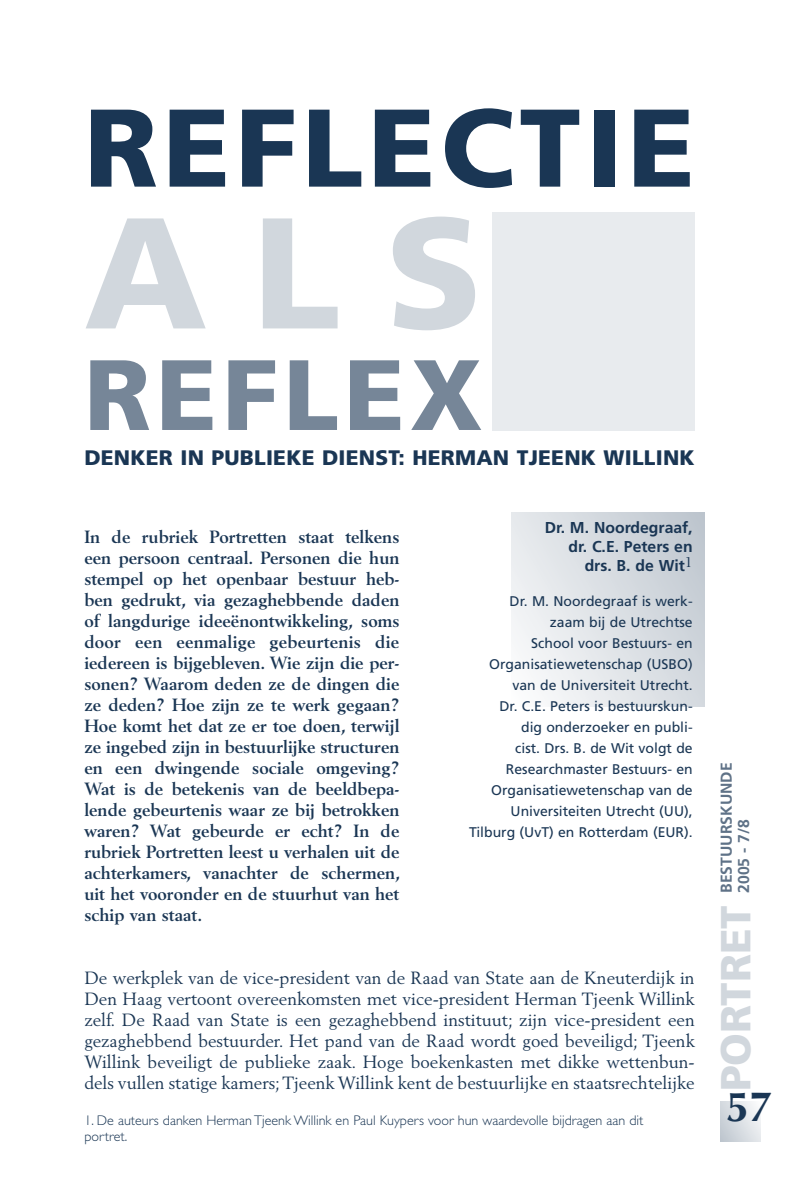
<style>
.page{position:relative;width:794px;height:1191px;background:#fff}
.page>*{position:absolute;margin:0;border:0;box-sizing:border-box;transform-origin:0 0}
.Kop{font:900 157.5px "Frutiger";color:#d1d7dd}
.Kop-2{font:900 110.25px "Frutiger";letter-spacing:.045em;color:#1a3654}
.Kop-3{font:900 99.75px "Frutiger";letter-spacing:.055em;color:#768698}
.Normaal{font:900 42px "Frutiger";color:#d1d7dd}
.Normaal-2{font:700 42px "Optima";color:#1a3654}
.Kop-4{font:900 21px "Frutiger";letter-spacing:.01em;color:#1a3654}
.Inleiding{font:700 17.5px/21px "Berling";color:#1a3654;text-align:justify}
.Standaard{font:17.5px/21px "Berling";color:#1a3654;text-align:justify}
.Auteur-kop{font:700 15.75px/18.9px "Frutiger";color:#1a3654;text-align:right}
.Normaal-3{font:700 15.75px "Frutiger";color:#5f7287}
.auteur-functie{font:14px/21px "Frutiger";color:#1a3654;text-align:right}
.t1{font:300 14px/16.8px "Gill Sans";color:#1a3654}
</style>
<div class="page">
<div style="left:720px;top:1101px;width:40px;height:40px;background:linear-gradient(to right,#c7ced6,#eff1f3)"></div>
<div style="left:511px;top:513px;width:193px;height:193px;background:linear-gradient(to right,#f2f4f6,#c8cfd6)"></div>
<div style="left:492px;top:212px;width:202px;height:219px;background:#e8ebee"></div>
<p class="Kop-2" style="left:84px;top:81px;width:612px">REFLECTIE</p>
<p class="Kop" style="left:84px;top:178px;width:399px">ALS</p>
<p class="Kop-3" style="left:84px;top:335px;width:399px">REFLEX</p>
<p class="Kop-4" style="left:84px;top:445px;width:612px">DENKER IN PUBLIEKE DIENST: HERMAN TJEENK WILLINK</p>
<p class="Inleiding" style="left:84px;top:526px;width:317px">In de rubriek Portretten staat telkens een persoon centraal. Personen die hun stempel op het openbaar bestuur heb&shy;ben gedrukt, via gezaghebbende daden of langdurige ideeënontwikkeling, soms door een eenmalige gebeurtenis die iedereen is bijgebleven. Wie zijn die per&shy;sonen? Waarom deden ze de dingen die ze deden? Hoe zijn ze te werk gegaan?<br>Hoe komt het dat ze er toe doen, terwijl ze ingebed zijn in bestuurlijke structuren en een dwingende sociale omgeving?<br>Wat is de betekenis van de beeldbepa&shy;lende gebeurtenis waar ze bij betrokken waren? Wat gebeurde er echt? In de rubriek Portretten leest u verhalen uit de achterkamers, vanachter de schermen, uit het vooronder en de stuurhut van het schip van staat.</p>
<p class="Auteur-kop" style="left:545px;top:518px;width:149px">Dr. M. Noordegraaf, dr. C.E. Peters en drs. B. de Wit<sup>1</sup></p>
<p class="auteur-functie" style="left:469px;top:590px;width:225px">Dr. M. Noordegraaf is werk-<br>zaam bij de Utrechtse<br>School voor Bestuurs- en<br>Organisatiewetenschap (USBO) van de Universiteit Utrecht.<br>Dr. C.E. Peters is bestuurskun-<br>dig onderzoeker en publi-<br>cist. Drs. B. de Wit volgt de<br>Researchmaster Bestuurs- en<br>Organisatiewetenschap van de<br>Universiteiten Utrecht (UU),<br>Tilburg (UvT) en Rotterdam (EUR).</p>
<p class="Standaard" style="left:84px;top:967px;width:612px">De werkplek van de vice-president van de Raad van State aan de Kneuterdijk in Den Haag vertoont overeenkomsten met vice-president Herman Tjeenk Willink zelf. De Raad van State is een gezaghebbend instituut; zijn vice-president een gezaghebbend bestuurder. Het pand van de Raad wordt goed beveiligd; Tjeenk Willink beveiligt de publieke zaak. Hoge boekenkasten met dikke wettenbun&shy;dels vullen statige kamers; Tjeenk Willink kent de bestuurlijke en staatsrechtelijke</p>
<p class="t1" style="left:84px;top:1111px;width:560px">1. De auteurs danken Herman Tjeenk Willink en Paul Kuypers voor hun waardevolle bijdragen aan dit portret.</p>
<p class="Normaal-3" style="left:717px;top:893px;width:132px;rotate:-90deg">BESTUURSKUNDE</p>
<p class="Normaal-3" style="left:734px;top:893px;width:75px;rotate:-90deg">2005 - 7/8</p>
<p class="Normaal" style="left:710px;top:1091px;width:187px;rotate:-90deg">PORTRET</p>
<p class="Normaal-2" style="left:726px;top:1081px;width:48px">57</p>
</div>
